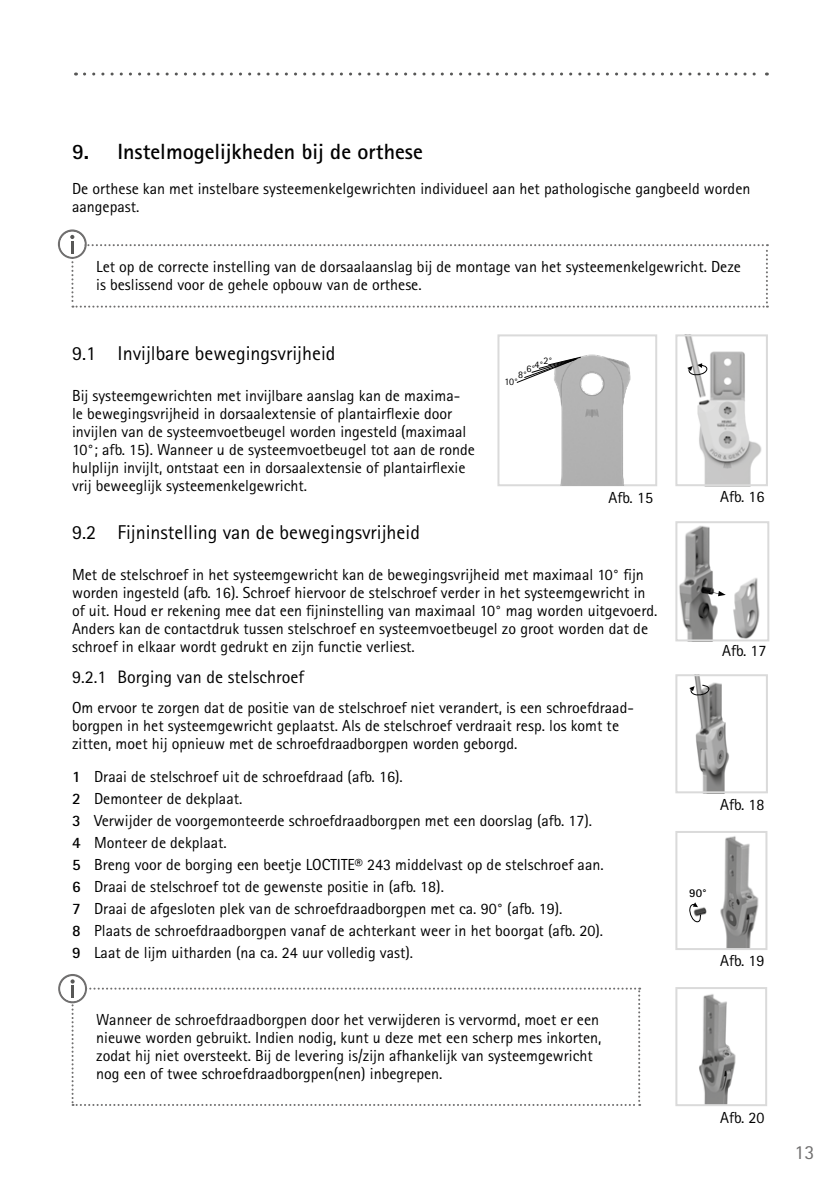
<style>
.page{position:relative;width:840px;height:1191px;background:#fff}
.page>*{position:absolute;margin:0;border:0;box-sizing:border-box;transform-origin:0 0}
.t1{font:700 22px "Rotis Sans Serif Pro";color:#000}
.t2{font:20px "Rotis Sans Serif Pro";color:#000}
.t3{font:20px "Rotis Sans Serif Pro";color:#706f6f}
.t4{font:18px "Rotis Sans Serif Pro";color:#000}
.t5{font:16px/18px "Rotis Sans Serif Pro";color:#000}
.t6{font:700 12px "Rotis Sans Serif Pro";color:#000}
.t7{font:10px "Rotis Sans Serif Pro";color:#000}
.s1{font-weight:700}
</style>
<div class="page">
<svg style="left:58px;top:974px;width:581px;height:132px"></svg>
<svg style="left:84px;top:73px;width:683px;height:3px"></svg>
<svg style="left:58px;top:229px;width:709px;height:79px"></svg>
<img style="left:699px;top:994px;width:37px;height:109px">
<div style="left:675px;top:987px;width:91px;height:119px;border:2px solid #dadada"></div>
<img style="left:694px;top:677px;width:35px;height:113px">
<div style="left:675px;top:674px;width:92px;height:119px;border:2px solid #dadada"></div>
<svg style="left:689px;top:684px;width:20px;height:12px"></svg>
<img style="left:679px;top:525px;width:81px;height:113px">
<div style="left:675px;top:521px;width:93px;height:120px;border:2px solid #dadada"></div>
<svg style="left:706px;top:591px;width:19px;height:5px"></svg>
<img style="left:685px;top:337px;width:77px;height:146px">
<div style="left:675px;top:334px;width:92px;height:152px;border:2px solid #dadada"></div>
<svg style="left:686px;top:363px;width:21px;height:13px"></svg>
<img style="left:696px;top:836px;width:63px;height:111px">
<div style="left:675px;top:831px;width:92px;height:119px;border:2px solid #dadada"></div>
<svg style="left:689px;top:902px;width:12px;height:20px"></svg>
<div style="left:497px;top:334px;width:160px;height:152px;border:2px solid #dadada"></div>
<img style="left:534px;top:354px;width:113px;height:131px">
<svg style="left:516px;top:357px;width:64px;height:26px"></svg>
<h1 class="t1" style="left:72px;top:138px;width:352px">9. Instelmogelijkheden bij de orthese</h1>
<p class="t5" style="left:72px;top:180px;width:679px">De orthese kan met instelbare systeemenkelgewrichten individueel aan het pathologische gangbeeld worden aangepast.</p>
<p class="t5" style="left:96px;top:258px;width:646px">Let op de correcte instelling van de dorsaalaanslag bij de montage van het systeemenkelgewricht. Deze is beslissend voor de gehele opbouw van de orthese.</p>
<p class="t2" style="left:72px;top:341px;width:265px">9.1 Invijlbare bewegingsvrijheid</p>
<p class="t5" style="left:72px;top:386px;width:404px">Bij systeemgewrichten met invijlbare aanslag kan de maxima&shy;le bewegingsvrijheid in dorsaalextensie of plantairflexie door invijlen van de systeemvoetbeugel worden ingesteld (maximaal 10°; afb. 15). Wanneer u de systeemvoetbeugel tot aan de ronde hulplijn invijlt, ontstaat een in dorsaalextensie of plantairflexie vrij beweeglijk systeemenkelgewricht.</p>
<p class="t2" style="left:72px;top:520px;width:349px">9.2 Fijninstelling van de bewegingsvrijheid</p>
<p class="t5" style="left:72px;top:565px;width:586px">Met de stelschroef in het systeemgewricht kan de bewegingsvrijheid met maximaal 10° fijn worden ingesteld (afb. 16). Schroef hiervoor de stelschroef verder in het systeemgewricht in of uit. Houd er rekening mee dat een fijninstelling van maximaal 10° mag worden uitgevoerd.<br>Anders kan de contactdruk tussen stelschroef en systeemvoetbeugel zo groot worden dat de schroef in elkaar wordt gedrukt en zijn functie verliest.</p>
<p class="t4" style="left:72px;top:666px;width:233px">9.2.1 Borging van de stelschroef</p>
<p class="t5" style="left:72px;top:698px;width:563px">Om ervoor te zorgen dat de positie van de stelschroef niet verandert, is een schroefdraad&shy;borgpen in het systeemgewricht geplaatst. Als de stelschroef verdraait resp. los komt te zitten, moet hij opnieuw met de schroefdraadborgpen worden geborgd.</p>
<p class="t5" style="left:72px;top:765px;width:533px;line-height:22px"><span class="s1">1</span> Draai de stelschroef uit de schroefdraad (afb. 16).<br><span class="s1">2</span> Demonteer de dekplaat.<br><span class="s1">3</span> Verwijder de voorgemonteerde schroefdraadborgpen met een doorslag (afb. 17).<br><span class="s1">4</span> Monteer de dekplaat.<br><span class="s1">5</span> Breng voor de borging een beetje LOCTITE® 243 middelvast op de stelschroef aan.<br><span class="s1">6</span> Draai de stelschroef tot de gewenste positie in (afb. 18).<br><span class="s1">7</span> Draai de afgesloten plek van de schroefdraadborgpen met ca. 90° (afb. 19).<br><span class="s1">8</span> Plaats de schroefdraadborgpen vanaf de achterkant weer in het boorgat (afb. 20).<br><span class="s1">9</span> Laat de lijm uitharden (na ca. 24 uur volledig vast).</p>
<p class="t7" style="left:543px;top:355px;width:10px">2°</p>
<p class="t7" style="left:534px;top:359px;width:10px">4°</p>
<p class="t7" style="left:526px;top:363px;width:10px">6°</p>
<p class="t7" style="left:518px;top:369px;width:10px">8°</p>
<p class="t7" style="left:504px;top:375px;width:15px">10°</p>
<p class="t5" style="left:608px;top:488px;width:46px">Afb. 15</p>
<p class="t5" style="left:96px;top:1011px;width:506px">Wanneer de schroefdraadborgpen door het verwijderen is vervormd, moet er een nieuwe worden gebruikt. Indien nodig, kunt u deze met een scherp mes inkorten, zodat hij niet oversteekt. Bij de levering is/zijn afhankelijk van systeemgewricht nog een of twee schroefdraadborgpen(nen) inbegrepen.</p>
<p class="t5" style="left:719px;top:488px;width:46px">Afb. 16</p>
<p class="t5" style="left:721px;top:642px;width:46px">Afb. 17</p>
<p class="t5" style="left:719px;top:795px;width:46px">Afb. 18</p>
<p class="t6" style="left:689px;top:885px;width:19px">90°</p>
<p class="t5" style="left:719px;top:951px;width:46px">Afb. 19</p>
<p class="t5" style="left:719px;top:1108px;width:46px">Afb. 20</p>
<p class="t3" style="left:794px;top:1140px;width:21px">13</p>
</div>
